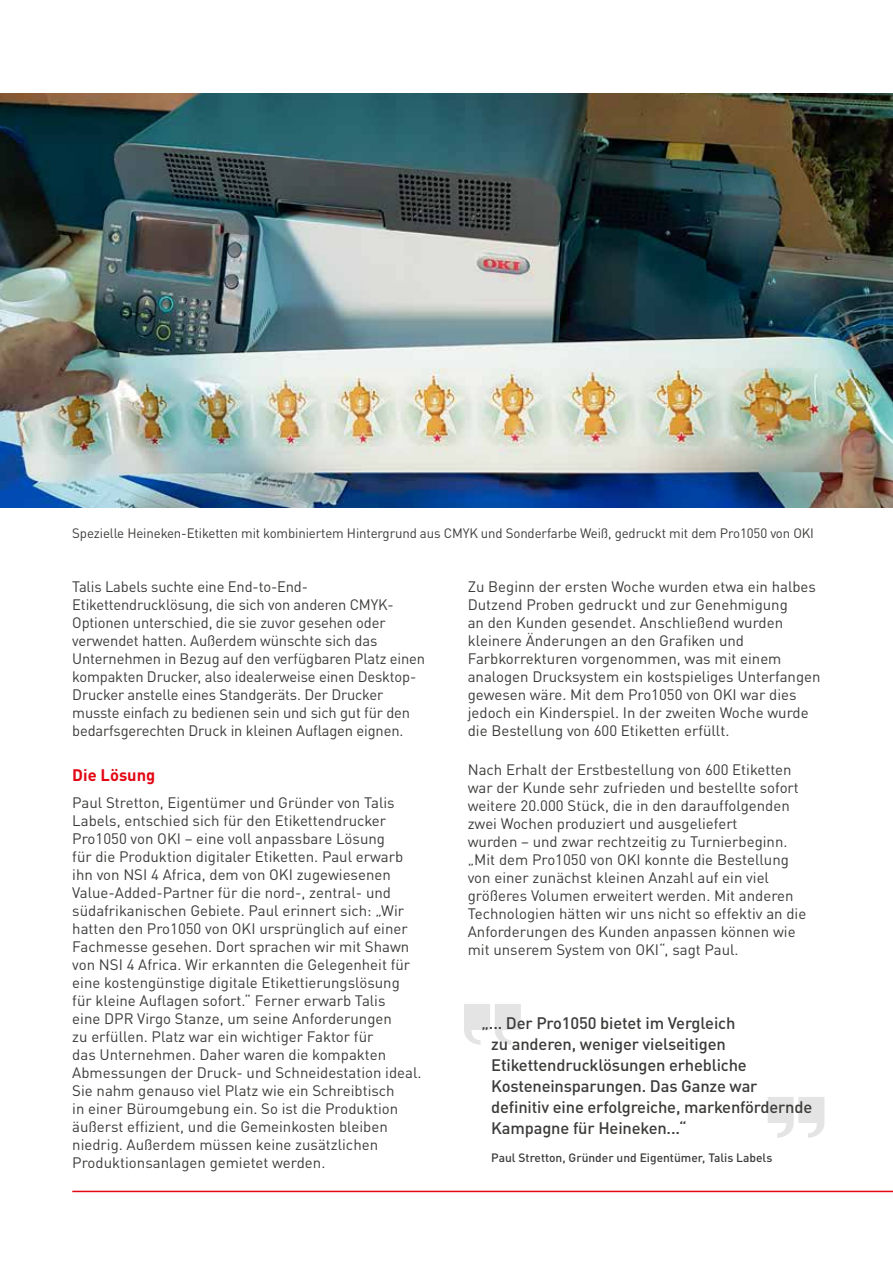
<style>
.page{position:relative;width:893px;height:1263px;background:#fff}
.page>*{position:absolute;margin:0;border:0;box-sizing:border-box;transform-origin:0 0}
.t1{font:500 16.5px/21px "DIN Pro";letter-spacing:-.01em;color:#3d3c3b}
.t2{font:700 16.5px "DIN Pro";color:#e30613}
.t3{font:15px/18px "DIN Pro";color:#3c3c3b}
.t4{font:13.5px "DIN Pro";letter-spacing:-.01em;color:#3c3c3b}
.t5{font:500 12px "DIN Pro";color:#3d3c3b}
</style>
<div class="page">
<img style="left:0;top:94px;width:893px;height:413px">
<hr style="left:72px;top:1191px;width:821px;height:1px;background:#e30613">
<svg style="left:464px;top:1004px;width:57px;height:41px"></svg>
<svg style="left:768px;top:1097px;width:56px;height:41px"></svg>
<p class="t4" style="left:72px;top:522px;width:743px">Spezielle Heineken-Etiketten mit kombiniertem Hintergrund aus CMYK und Sonderfarbe Weiß, gedruckt mit dem Pro1050 von OKI</p>
<p class="t3" style="left:72px;top:576px;width:354px">Talis Labels suchte eine End-to-End-Etikettendrucklösung, die sich von anderen CMYK-Optionen unterschied, die sie zuvor gesehen oder verwendet hatten. Außerdem wünschte sich das Unternehmen in Bezug auf den verfügbaren Platz einen kompakten Drucker, also idealerweise einen Desktop-Drucker anstelle eines Standgeräts. Der Drucker musste einfach zu bedienen sein und sich gut für den bedarfsgerechten Druck in kleinen Auflagen eignen.</p>
<p class="t2" style="left:72px;top:761px;width:85px">Die Lösung</p>
<p class="t3" style="left:72px;top:792px;width:351px">Paul Stretton, Eigentümer und Gründer von Talis Labels, entschied sich für den Etikettendrucker Pro1050 von OKI – eine voll anpassbare Lösung<br>für die Produktion digitaler Etiketten. Paul erwarb ihn von NSI 4 Africa, dem von OKI zugewiesenen Value-Added-Partner für die nord-, zentral- und südafrikanischen Gebiete. Paul erinnert sich: „Wir hatten den Pro1050 von OKI ursprünglich auf einer Fachmesse gesehen. Dort sprachen wir mit Shawn von NSI 4 Africa. Wir erkannten die Gelegenheit für eine kostengünstige digitale Etikettierungslösung für kleine Auflagen sofort.“ Ferner erwarb Talis<br>eine DPR Virgo Stanze, um seine Anforderungen<br>zu erfüllen. Platz war ein wichtiger Faktor für<br>das Unternehmen. Daher waren die kompakten Abmessungen der Druck- und Schneidestation ideal.<br>Sie nahm genauso viel Platz wie ein Schreibtisch<br>in einer Büroumgebung ein. So ist die Produktion äußerst effizient, und die Gemeinkosten bleiben niedrig. Außerdem müssen keine zusätzlichen Produktionsanlagen gemietet werden.</p>
<p class="t3" style="left:468px;top:576px;width:354px">Zu Beginn der ersten Woche wurden etwa ein halbes Dutzend Proben gedruckt und zur Genehmigung<br>an den Kunden gesendet. Anschließend wurden kleinere Änderungen an den Grafiken und Farbkorrekturen vorgenommen, was mit einem analogen Drucksystem ein kostspieliges Unterfangen gewesen wäre. Mit dem Pro1050 von OKI war dies jedoch ein Kinderspiel. In der zweiten Woche wurde die Bestellung von 600 Etiketten erfüllt.</p>
<p class="t3" style="left:468px;top:759px;width:340px">Nach Erhalt der Erstbestellung von 600 Etiketten war der Kunde sehr zufrieden und bestellte sofort weitere 20.000 Stück, die in den darauffolgenden zwei Wochen produziert und ausgeliefert<br>wurden – und zwar rechtzeitig zu Turnierbeginn. „Mit dem Pro1050 von OKI konnte die Bestellung von einer zunächst kleinen Anzahl auf ein viel größeres Volumen erweitert werden. Mit anderen Technologien hätten wir uns nicht so effektiv an die Anforderungen des Kunden anpassen können wie mit unserem System von OKI“, sagt Paul.</p>
<p class="t1" style="left:491px;top:1010px;width:323px;text-indent:-10px">„... Der Pro1050 bietet im Vergleich<br>zu anderen, weniger vielseitigen Etikettendrucklösungen erhebliche Kosteneinsparungen. Das Ganze war definitiv eine erfolgreiche, markenfördernde Kampagne für Heineken...“</p>
<p class="t5" style="left:491px;top:1148px;width:283px">Paul Stretton, Gründer und Eigentümer, Talis Labels</p>
</div>
